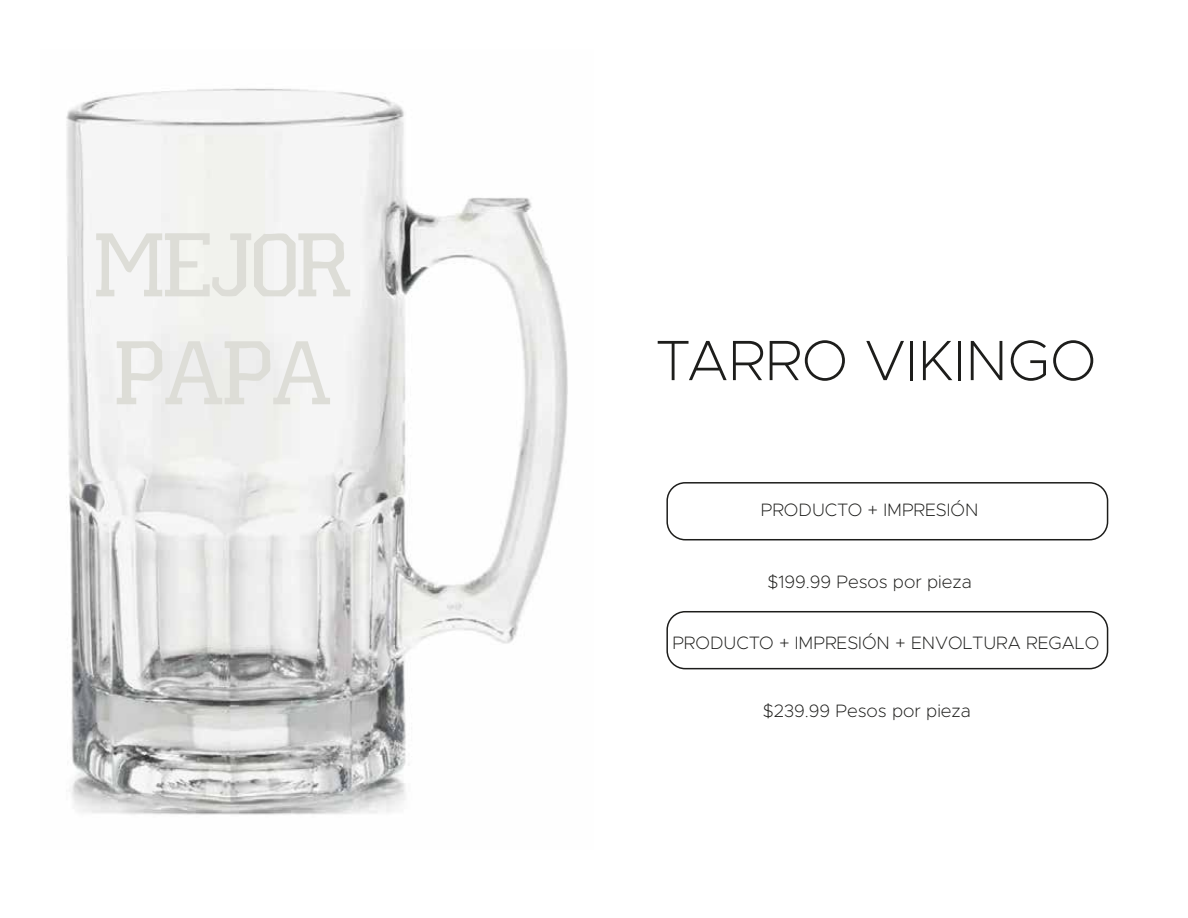
<style>
.page{position:relative;width:1188px;height:918px;background:#fff}
.page>*{position:absolute;margin:0;border:0;box-sizing:border-box;transform-origin:0 0}
.t1{font:89.85px/107.9px "Universidad 2015";color:#ddddd7}
.t2{font:200 57px "Metropolis";color:#1d1d1b}
.t3{font:200 18px "Metropolis";color:#1d1d1b}
</style>
<div class="page">
<div style="left:666px;top:482px;width:442px;height:58px;border:2px solid #1d1d1b;border-radius:18px"></div>
<div style="left:666px;top:611px;width:442px;height:58px;border:2px solid #1d1d1b;border-radius:18px"></div>
<img style="left:66px;top:88px;width:502px;height:727px">
<h1 class="t1" style="left:95px;top:212px;width:258px">MEJOR<br>PAPA</h1>
<h2 class="t2" style="left:655px;top:325px;width:443px">TARRO VIKINGO</h2>
<p class="t3" style="left:761px;top:499px;width:219px">PRODUCTO + IMPRESIÓN</p>
<p class="t3" style="left:768px;top:571px;width:206px">$199.99 Pesos por pieza</p>
<p class="t3" style="left:672px;top:631px;width:428px">PRODUCTO + IMPRESIÓN + ENVOLTURA REGALO</p>
<p class="t3" style="left:763px;top:700px;width:210px">$239.99 Pesos por pieza</p>
</div>
